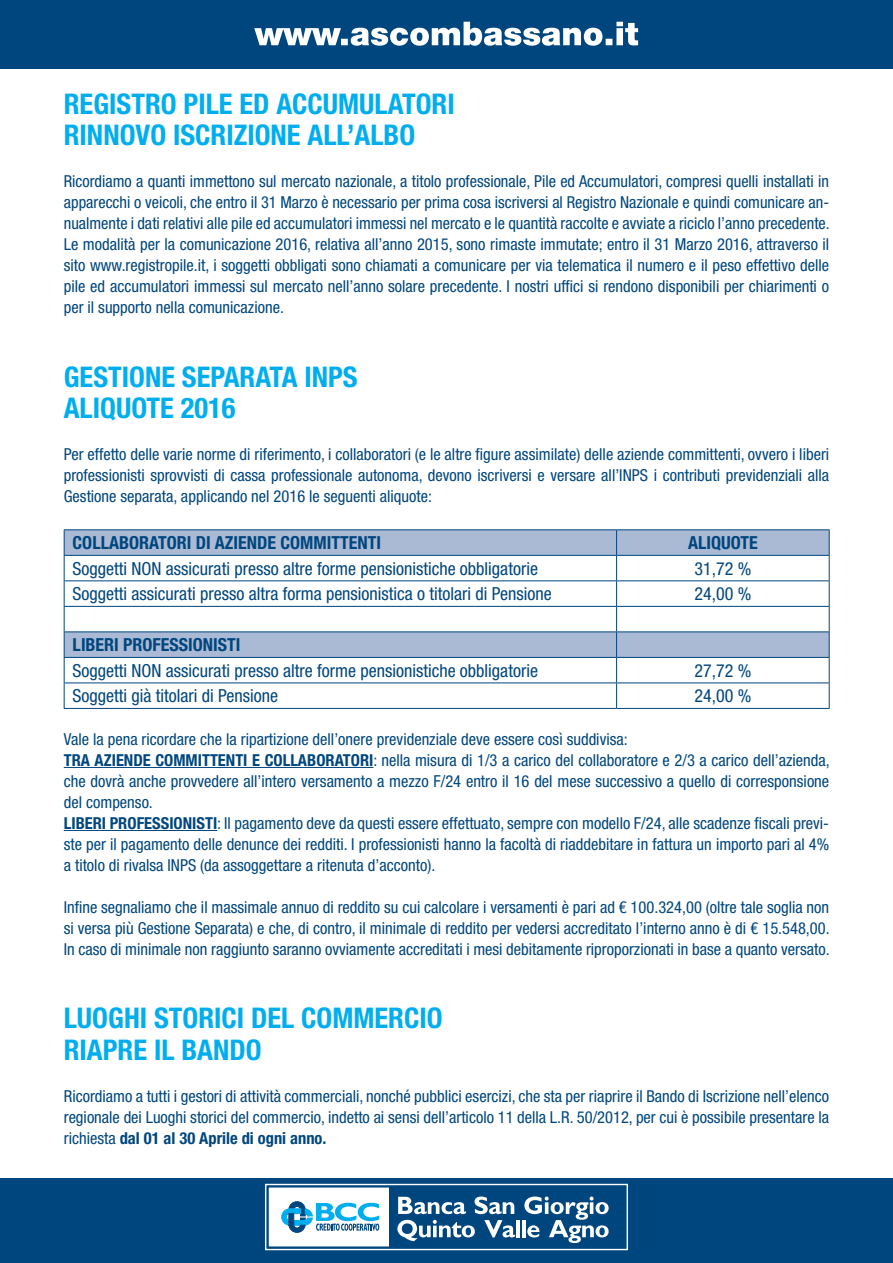
<style>
.page{position:relative;width:893px;height:1263px;background:#fff}
.page>*{position:absolute;margin:0;border:0;box-sizing:border-box;transform-origin:0 0}
.t1{font:700 condensed 28.5px/31.5px "Helvetica Neue LT Std";color:#00aeef}
.t2{font:condensed 18px "Helvetica Neue LT Std";color:#00467e}
.t3{font:700 condensed 18px "Helvetica Neue LT Std";color:#00467e}
.t4{font:condensed 16.5px/21px "Helvetica Neue LT Std";color:#00467e;text-align:justify}
.s1{font-weight:700}
</style>
<div class="page">
<div style="left:0;top:1178px;width:893px;height:85px;background:#00467e"></div>
<div style="left:0;top:0;width:893px;height:68px;background:#00467e"></div>
<svg style="left:254px;top:22px;width:384px;height:24px"></svg>
<svg style="left:265px;top:1183px;width:363px;height:68px"></svg>
<hr style="left:64px;top:767px;width:309px;height:1px;background:#00467e">
<hr style="left:64px;top:830px;width:153px;height:1px;background:#00467e">
<svg style="left:65px;top:530px;width:764px;height:127px"></svg>
<hr style="left:64px;top:555px;width:553px;height:1px;background:#00467e">
<hr style="left:617px;top:555px;width:213px;height:1px;background:#00467e">
<hr style="left:64px;top:580px;width:553px;height:1px;background:#00467e">
<hr style="left:617px;top:580px;width:213px;height:1px;background:#00467e">
<hr style="left:64px;top:657px;width:553px;height:1px;background:#00467e">
<hr style="left:617px;top:657px;width:213px;height:1px;background:#00467e">
<hr style="left:64px;top:682px;width:553px;height:1px;background:#00467e">
<hr style="left:617px;top:682px;width:213px;height:1px;background:#00467e">
<hr style="left:64px;top:529px;width:553px;height:1px;background:#00467e">
<hr style="left:617px;top:529px;width:213px;height:1px;background:#00467e">
<hr style="left:64px;top:708px;width:553px;height:1px;background:#00467e">
<hr style="left:617px;top:708px;width:213px;height:1px;background:#00467e">
<hr style="left:64px;top:606px;width:553px;height:1px;background:#00467e">
<svg style="left:64px;top:530px;width:1px;height:178px"></svg>
<hr style="left:617px;top:606px;width:213px;height:1px;background:#00467e">
<svg style="left:616px;top:530px;width:1px;height:178px"></svg>
<svg style="left:829px;top:530px;width:1px;height:178px"></svg>
<hr style="left:64px;top:631px;width:553px;height:1px;background:#00467e">
<hr style="left:617px;top:631px;width:213px;height:1px;background:#00467e">
<h1 class="t1" style="left:64px;top:88px;width:392px">REGISTRO PILE ED ACCUMULATORI<br>RINNOVO ISCRIZIONE ALL’ALBO</h1>
<p class="t4" style="left:64px;top:171px;width:767px">Ricordiamo a quanti immettono sul mercato nazionale, a titolo professionale, Pile ed Accumulatori, compresi quelli installati in apparecchi o veicoli, che entro il 31 Marzo è necessario per prima cosa iscriversi al Registro Nazionale e quindi comunicare an&shy;nualmente i dati relativi alle pile ed accumulatori immessi nel mercato e le quantità raccolte e avviate a riciclo l’anno precedente.<br>Le modalità per la comunicazione 2016, relativa all’anno 2015, sono rimaste immutate; entro il 31 Marzo 2016, attraverso il sito www.registropile.it, i soggetti obbligati sono chiamati a comunicare per via telematica il numero e il peso effettivo delle pile ed accumulatori immessi sul mercato nell’anno solare precedente. I nostri uffici si rendono disponibili per chiarimenti o per il supporto nella comunicazione.</p>
<h1 class="t1" style="left:64px;top:361px;width:295px">GESTIONE SEPARATA INPS<br>ALIQUOTE 2016</h1>
<p class="t4" style="left:64px;top:444px;width:767px">Per effetto delle varie norme di riferimento, i collaboratori (e le altre figure assimilate) delle aziende committenti, ovvero i liberi professionisti sprovvisti di cassa professionale autonoma, devono iscriversi e versare all’INPS i contributi previdenziali alla Gestione separata, applicando nel 2016 le seguenti aliquote:</p>
<p class="t3" style="left:73px;top:532px;width:310px">COLLABORATORI DI AZIENDE COMMITTENTI</p>
<p class="t3" style="left:688px;top:532px;width:71px">ALIQUOTE</p>
<p class="t2" style="left:73px;top:558px;width:467px">Soggetti NON assicurati presso altre forme pensionistiche obbligatorie</p>
<p class="t2" style="left:694px;top:558px;width:58px">31,72 %</p>
<p class="t2" style="left:73px;top:583px;width:481px">Soggetti assicurati presso altra forma pensionistica o titolari di Pensione</p>
<p class="t2" style="left:694px;top:583px;width:58px">24,00 %</p>
<p class="t3" style="left:73px;top:634px;width:169px">LIBERI PROFESSIONISTI</p>
<p class="t2" style="left:73px;top:660px;width:467px">Soggetti NON assicurati presso altre forme pensionistiche obbligatorie</p>
<p class="t2" style="left:694px;top:660px;width:58px">27,72 %</p>
<p class="t2" style="left:73px;top:685px;width:207px">Soggetti già titolari di Pensione</p>
<p class="t2" style="left:694px;top:685px;width:58px">24,00 %</p>
<p class="t4" style="left:64px;top:728px;width:767px;text-align:left">Vale la pena ricordare che la ripartizione dell’onere previdenziale deve essere così suddivisa:<br><span class="s1">TRA AZIENDE COMMITTENTI E COLLABORATORI</span>: nella misura di 1/3 a carico del collaboratore e 2/3 a carico dell’azienda, che dovrà anche provvedere all’intero versamento a mezzo F/24 entro il 16 del mese successivo a quello di corresponsione del compenso.<br><span class="s1">LIBERI PROFESSIONISTI</span>: Il pagamento deve da questi essere effettuato, sempre con modello F/24, alle scadenze fiscali previ&shy;ste per il pagamento delle denunce dei redditi. I professionisti hanno la facoltà di riaddebitare in fattura un importo pari al 4% a titolo di rivalsa INPS (da assoggettare a ritenuta d’acconto).</p>
<p class="t4" style="left:64px;top:896px;width:768px">Infine segnaliamo che il massimale annuo di reddito su cui calcolare i versamenti è pari ad € 100.324,00 (oltre tale soglia non si versa più Gestione Separata) e che, di contro, il minimale di reddito per vedersi accreditato l’interno anno è di € 15.548,00.<br>In caso di minimale non raggiunto saranno ovviamente accreditati i mesi debitamente riproporzionati in base a quanto versato.</p>
<h1 class="t1" style="left:64px;top:1002px;width:380px">LUOGHI STORICI DEL COMMERCIO<br>RIAPRE IL BANDO</h1>
<p class="t4" style="left:64px;top:1085px;width:767px">Ricordiamo a tutti i gestori di attività commerciali, nonché pubblici esercizi, che sta per riaprire il Bando di Iscrizione nell’elenco regionale dei Luoghi storici del commercio, indetto ai sensi dell’articolo 11 della L.R. 50/2012, per cui è possibile presentare la richiesta <span class="s1">dal 01 al 30 Aprile di ogni anno.</span></p>
</div>
